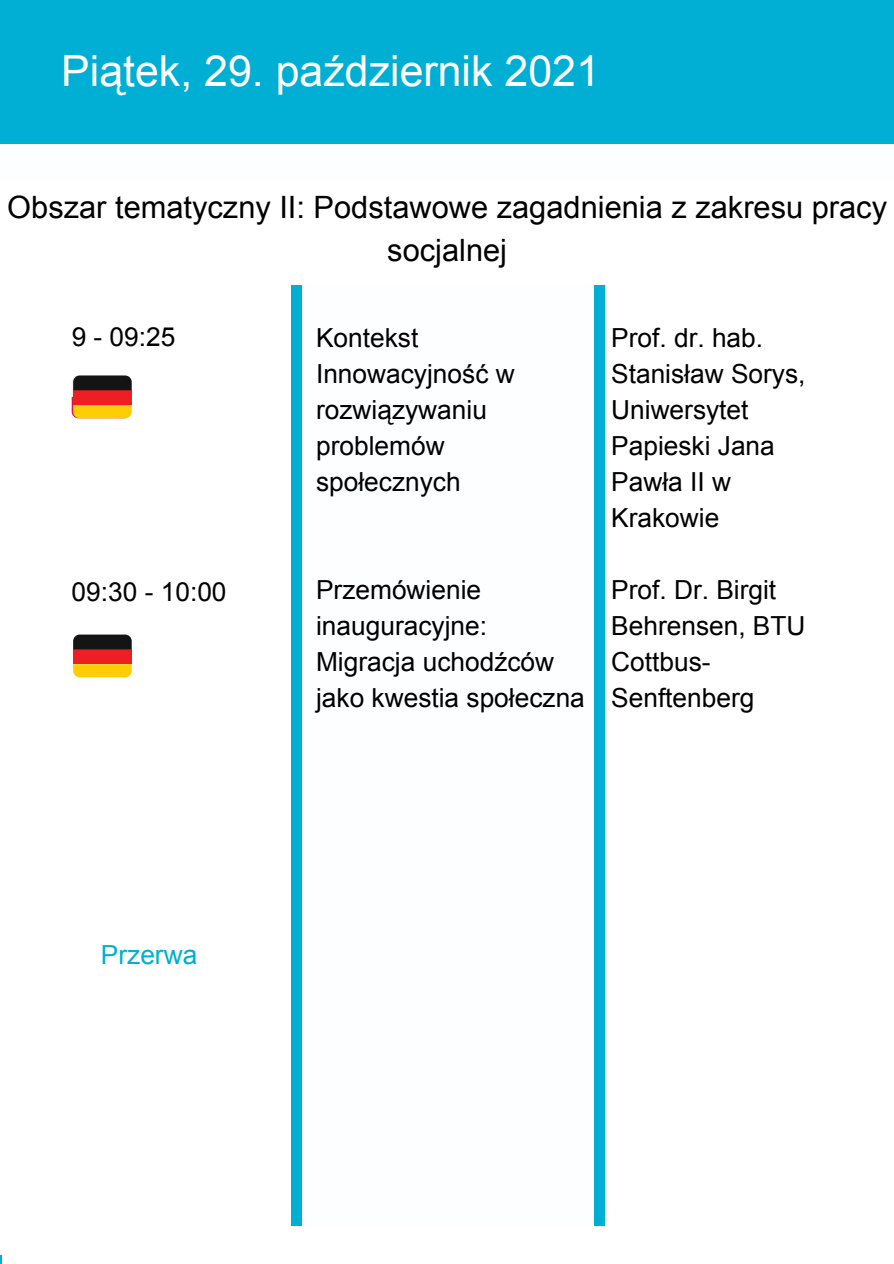
<style>
.page{position:relative;width:894px;height:1264px;background:#fff}
.page>*{position:absolute;margin:0;border:0;box-sizing:border-box;transform-origin:0 0}
.t1{font:42.9px "Arial";color:#fff}
.t2{font:30.75px/42.8px "Arial";color:#000;text-align:center}
.t3{font:26.25px/36px "Arial";color:#000}
.t4{font:26.25px "Arial";color:#00afd3}
</style>
<div class="page">
<div style="left:0;top:0;width:893px;height:1263px;background:#00afd3"></div>
<div style="left:0;top:182px;width:290px;height:1072px;background:#fff"></div>
<div style="left:302px;top:182px;width:291px;height:1072px;background:#fcfeff"></div>
<div style="left:605px;top:182px;width:288px;height:1072px;background:#fff"></div>
<div style="left:0;top:144px;width:893px;height:47px;background:#fcfeff"></div>
<svg style="left:73px;top:664px;width:59px;height:13px"></svg>
<div style="left:73px;top:649px;width:59px;height:15px;background:#ed1f24"></div>
<svg style="left:73px;top:634px;width:59px;height:15px"></svg>
<div style="left:2px;top:1226px;width:891px;height:37px;background:#fff"></div>
<div style="left:0;top:181px;width:893px;height:104px;background:#fff"></div>
<svg style="left:72px;top:375px;width:60px;height:43px;background:#aa541d"></svg>
<p class="t1" style="left:61px;top:47px;width:540px">Piątek, 29. październik 2021</p>
<p class="t2" style="left:7px;top:186px;width:881px">Obszar tematyczny II: Podstawowe zagadnienia z zakresu pracy socjalnej</p>
<p class="t3" style="left:72px;top:319px;width:105px">9 - 09:25</p>
<p class="t3" style="left:72px;top:574px;width:156px">09:30 - 10:00</p>
<p class="t3" style="left:316px;top:319px;width:200px">Kontekst<br>Innowacyjność w rozwiązywaniu problemów społecznych</p>
<p class="t3" style="left:316px;top:572px;width:270px">Przemówienie inauguracyjne:<br>Migracja uchodźców jako kwestia społeczna</p>
<p class="t3" style="left:611px;top:319px;width:196px">Prof. dr. hab.<br>Stanisław Sorys,</p>
<p class="t3" style="left:611px;top:391px;width:165px">Uniwersytet<br>Papieski Jana<br>Pawła II w<br>Krakowie</p>
<p class="t3" style="left:611px;top:572px;width:196px">Prof. Dr. Birgit<br>Behrensen, BTU<br>Cottbus-<br>Senftenberg</p>
<p class="t4" style="left:101px;top:940px;width:98px">Przerwa</p>
</div>
